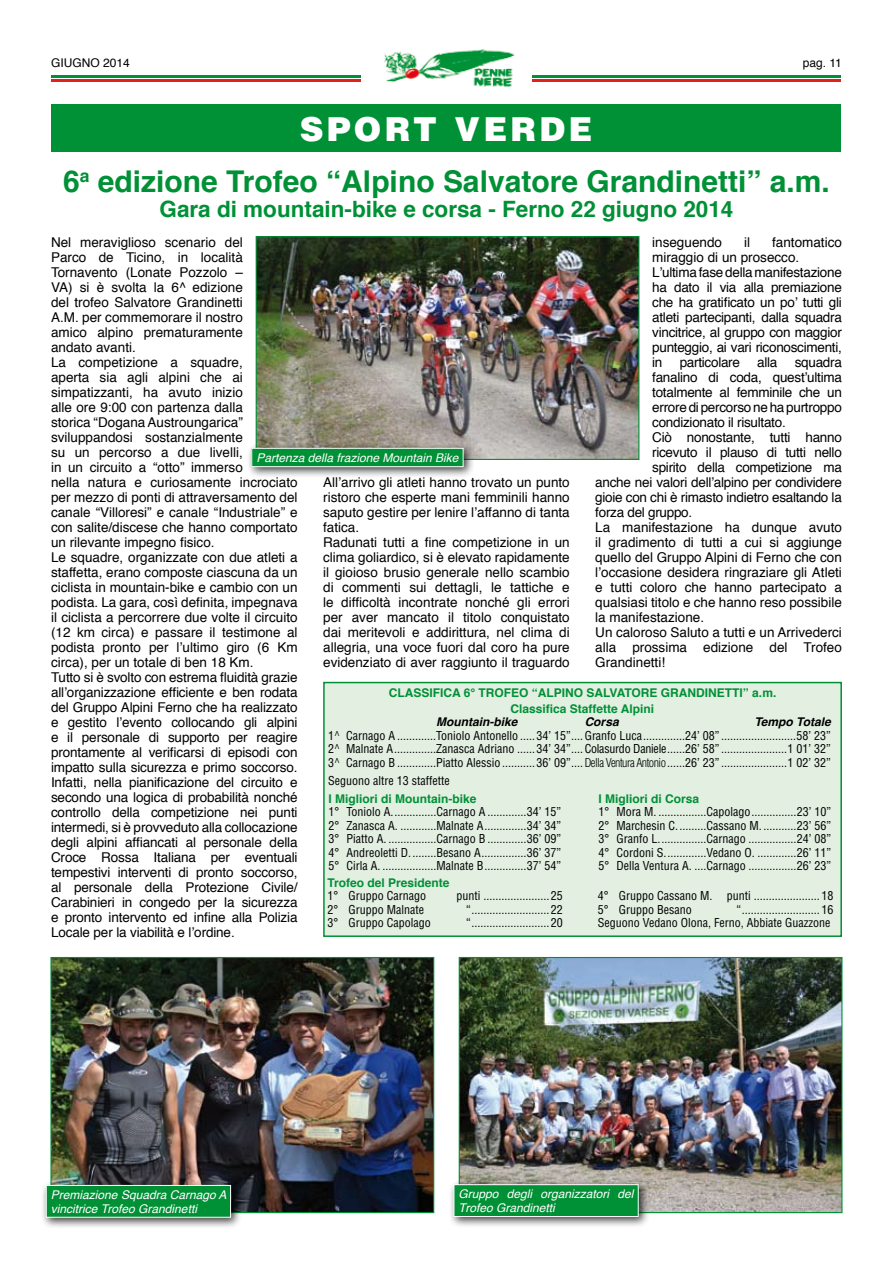
<style>
.page{position:relative;width:893px;height:1263px;background:#fff}
.page>*{position:absolute;margin:0;border:0;box-sizing:border-box;transform-origin:0 0}
.t1{font:900 33px "Helvetica";letter-spacing:.1em;color:#fff}
.t2{font:700 30px "Helvetica";color:#009036}
.t3{font:700 22.5px "Helvetica";color:#009036}
.t4{font:13.5px/15px "Helvetica";color:#000}
.t5{font:13.5px/15px "Helvetica";letter-spacing:-.02em;color:#000}
.t6{font:condensed 12px/13.5px "Helvetica";color:#000;text-align:justify}
.t7{font:700 12px/16.2px "Helvetica";color:#009036;text-align:center}
.t8{font:italic 12px/13.5px "Helvetica";color:#fff}
.t9{font:italic 700 12px "Helvetica";color:#000}
.t10{font:12px "Helvetica";color:#000}
.s1{font-weight:300}
</style>
<div class="page">
<hr style="left:531px;top:80px;width:310px;height:2px;background:#e1221c">
<hr style="left:531px;top:75px;width:310px;height:3px;background:#009134">
<hr style="left:51px;top:80px;width:310px;height:2px;background:#e1221c">
<hr style="left:51px;top:75px;width:310px;height:3px;background:#009134">
<img style="left:384px;top:49px;width:131px;height:38px">
<div style="left:51px;top:104px;width:790px;height:47px;background:#009036"></div>
<div style="left:324px;top:682px;width:517px;height:254px;background:#e2efe1"></div>
<div style="left:323px;top:682px;width:519px;height:255px;border:2px solid #009036"></div>
<img style="left:258px;top:238px;width:379px;height:220px">
<div style="left:256px;top:236px;width:383px;height:224px;border:1px solid #009036"></div>
<img style="left:52px;top:959px;width:380px;height:252px">
<div style="left:50px;top:957px;width:384px;height:256px;border:1px solid #009036"></div>
<img style="left:461px;top:959px;width:379px;height:252px">
<div style="left:459px;top:957px;width:383px;height:256px;border:1px solid #009036"></div>
<div style="left:246px;top:443px;width:228px;height:35px;background:#000;opacity:.75"></div>
<div style="left:252px;top:448px;width:211px;height:19px;background:#009036"></div>
<div style="left:251px;top:448px;width:212px;height:19px;border:1px solid #fff"></div>
<div style="left:40px;top:1180px;width:202px;height:49px;background:#000;opacity:.75"></div>
<div style="left:46px;top:1185px;width:185px;height:32px;background:#009036"></div>
<div style="left:46px;top:1185px;width:185px;height:32px;border:1px solid #fff"></div>
<div style="left:448px;top:1179px;width:201px;height:49px;background:#000;opacity:.75"></div>
<div style="left:454px;top:1185px;width:184px;height:31px;background:#009036"></div>
<div style="left:454px;top:1184px;width:185px;height:33px;border:1px solid #fff"></div>
<p class="t10" style="left:51px;top:53px;width:80px">GIUGNO 2014</p>
<p class="t10" style="left:803px;top:53px;width:41px">pag. 11</p>
<h1 class="t1" style="left:300px;top:108px;width:294px">SPORT VERDE</h1>
<h2 class="t2" style="left:63px;top:157px;width:768px">6<sup>a</sup> edizione Trofeo “Alpino Salvatore Grandinetti” a.m.</h2>
<h3 class="t3" style="left:160px;top:191px;width:575px">Gara di mountain-bike e corsa - Ferno 22 giugno 2014</h3>
<p class="t4" style="left:51px;top:235px;width:248px">Nel meraviglioso scenario del<br>Parco de Ticino, in località Tornavento (Lonate Pozzolo –<br>VA) si è svolta la 6^ edizione<br>del trofeo Salvatore Grandinetti<br>A.M. per commemorare il nostro<br>amico alpino prematuramente<br>andato avanti.<br>La competizione a squadre,<br>aperta sia agli alpini che ai simpatizzanti, ha avuto inizio<br>alle ore 9:00 con partenza dalla<br>storica “Dogana Austroungarica” sviluppandosi sostanzialmente<br>su un percorso a due livelli,<br>in un circuito a “otto” immerso<br>nella natura e curiosamente incrociato per mezzo di ponti di attraversamento del canale “Villoresi” e canale “Industriale” e con salite/discese che hanno comportato un rilevante impegno fisico.<br>Le squadre, organizzate con due atleti a staffetta, erano composte ciascuna da un ciclista in mountain-bike e cambio con un podista. La gara, così definita, impegnava il ciclista a percorrere due volte il circuito (12 km circa) e passare il testimone al podista pronto per l’ultimo giro (6 Km circa), per un totale di ben 18 Km.<br>Tutto si è svolto con estrema fluidità grazie all’organizzazione efficiente e ben rodata del Gruppo Alpini Ferno che ha realizzato e gestito l’evento collocando gli alpini e il personale di supporto per reagire prontamente al verificarsi di episodi con impatto sulla sicurezza e primo soccorso.<br>Infatti, nella pianificazione del circuito e secondo una logica di probabilità nonché controllo della competizione nei punti intermedi, si è provveduto alla collocazione degli alpini affiancati al personale della Croce Rossa Italiana per eventuali tempestivi interventi di pronto soccorso, al personale della Protezione Civile/ Carabinieri in congedo per la sicurezza e pronto intervento ed infine alla Polizia Locale per la viabilità e l’ordine.</p>
<p class="t5" style="left:652px;top:235px;width:191px;text-indent:120px">fantomatico miraggio di un prosecco.<br>L’ultima fase della manifestazione ha dato il via alla premiazione che ha gratificato un po’ tutti gli atleti partecipanti, dalla squadra vincitrice, al gruppo con maggior punteggio, ai vari riconoscimenti, in</p>
<p class="t4" style="left:652px;top:235px;width:71px">inseguendo</p>
<p class="t4" style="left:744px;top:235px;width:7px">il</p>
<p class="t5" style="left:680px;top:355px;width:62px">particolare</p>
<p class="t4" style="left:757px;top:355px;width:22px">alla</p>
<p class="t5" style="left:795px;top:355px;width:49px">squadra</p>
<p class="t5" style="left:652px;top:370px;width:191px">fanalino di coda, quest’ultima</p>
<p class="t5" style="left:652px;top:385px;width:191px">totalmente al femminile che un</p>
<p class="t5" style="left:652px;top:400px;width:191px">errore di percorso ne ha purtroppo</p>
<p class="t5" style="left:652px;top:415px;width:135px">condizionato il risultato.</p>
<p class="t5" style="left:652px;top:430px;width:191px">Ciò nonostante, tutti hanno</p>
<p class="t5" style="left:652px;top:445px;width:191px">ricevuto il plauso di tutti nello</p>
<p class="t5" style="left:652px;top:460px;width:191px">spirito della competizione ma</p>
<p class="t5" style="left:595px;top:475px;width:248px">anche nei valori dell’alpino per condividere</p>
<p class="t5" style="left:595px;top:490px;width:248px">gioie con chi è rimasto indietro esaltando la</p>
<p class="t5" style="left:595px;top:505px;width:98px">forza del gruppo.</p>
<p class="t4" style="left:595px;top:520px;width:248px">La manifestazione ha dunque avuto</p>
<p class="t4" style="left:595px;top:535px;width:248px">il gradimento di tutti a cui si aggiunge</p>
<p class="t4" style="left:595px;top:550px;width:248px">quello del Gruppo Alpini di Ferno che con</p>
<p class="t4" style="left:595px;top:565px;width:248px">l’occasione desidera ringraziare gli Atleti</p>
<p class="t4" style="left:595px;top:580px;width:248px">e tutti coloro che hanno partecipato a</p>
<p class="t4" style="left:595px;top:595px;width:248px">qualsiasi titolo e che hanno reso possibile</p>
<p class="t4" style="left:595px;top:610px;width:110px">la manifestazione.</p>
<p class="t4" style="left:595px;top:625px;width:248px">Un caloroso Saluto a tutti e un Arrivederci</p>
<p class="t4" style="left:595px;top:640px;width:248px">alla prossima edizione del Trofeo</p>
<p class="t4" style="left:595px;top:655px;width:71px">Grandinetti!</p>
<p class="t7" style="left:389px;top:684px;width:389px">CLASSIFICA 6° TROFEO “ALPINO SALVATORE GRANDINETTI” a.m.<br>Classifica Staffette Alpini</p>
<p class="t9" style="left:436px;top:712px;width:83px">Mountain-bike</p>
<p class="t9" style="left:585px;top:712px;width:36px">Corsa</p>
<p class="t9" style="left:754px;top:712px;width:78px">Tempo Totale</p>
<p class="t6" style="left:328px;top:728px;width:504px">1^ Carnago A .............Toniolo Antonello .....34’ 15”....Granfo Luca..............24’ 08”.........................58’ 23” 2^ Malnate A..............Zanasca Adriano ......34’ 34”....Colasurdo Daniele......26’ 58”......................1 01’ 32” 3^ Carnago B .............Piatto Alessio ...........36’ 09”....<span class="s1">Della Ventura Antonio</span>......26’ 23”......................1 02’ 32”</p>
<p class="t6" style="left:328px;top:773px;width:123px">Seguono altre 13 staffette</p>
<p class="t7" style="left:328px;top:791px;width:150px">I Migliori di Mountain-bike</p>
<p class="t6" style="left:328px;top:805px;width:234px">1° Toniolo A...............Carnago A .............34’ 15” 2° Zanasca A. ............Malnate A..............34’ 34” 3° Piatto A. ................Carnago B .............36’ 09” 4° Andreoletti D.........Besano A...............36’ 37” 5° Cirla A. ..................Malnate B..............37’ 54”</p>
<p class="t8" style="left:256px;top:451px;width:204px">Partenza della frazione Mountain Bike</p>
<p class="t4" style="left:323px;top:475px;width:248px">All’arrivo gli atleti hanno trovato un punto ristoro che esperte mani femminili hanno saputo gestire per lenire l’affanno di tanta fatica.<br>Radunati tutti a fine competizione in un clima goliardico, si è elevato rapidamente il gioioso brusio generale nello scambio di commenti sui dettagli, le tattiche e le difficoltà incontrate nonché gli errori per aver mancato il titolo conquistato dai meritevoli e addirittura, nel clima di allegria, una voce fuori dal coro ha pure evidenziato di aver raggiunto il traguardo</p>
<p class="t7" style="left:598px;top:791px;width:102px">I Migliori di Corsa</p>
<p class="t6" style="left:598px;top:805px;width:234px">1° Mora M. ................Capolago...............23’ 10” 2° Marchesin C..........Cassano M. ...........23’ 56” 3° Granfo L................Carnago ................24’ 08” 4° Cordoni S..............Vedano O. .............26’ 11” 5° Della Ventura A. ....Carnago ................26’ 23”</p>
<p class="t7" style="left:327px;top:875px;width:124px">Trofeo del Presidente</p>
<p class="t6" style="left:327px;top:889px;width:100px">1° Gruppo Carnago</p>
<p class="t6" style="left:456px;top:889px;width:108px">punti ......................25</p>
<p class="t6" style="left:327px;top:902px;width:98px">2° Gruppo Malnate</p>
<p class="t6" style="left:466px;top:902px;width:98px">“..........................22</p>
<p class="t6" style="left:327px;top:916px;width:105px">3° Gruppo Capolago</p>
<p class="t6" style="left:466px;top:916px;width:98px">“..........................20</p>
<p class="t6" style="left:598px;top:889px;width:237px">4° Gruppo Cassano M. punti ......................18<br>5° Gruppo Besano</p>
<p class="t6" style="left:598px;top:903px;width:237px;text-align:right">“..........................16<br>Seguono Vedano Olona, Ferno, Abbiate Guazzone</p>
<p class="t8" style="left:51px;top:1188px;width:177px">Premiazione Squadra Carnago A vincitrice Trofeo Grandinetti</p>
<p class="t8" style="left:459px;top:1188px;width:176px">Gruppo degli organizzatori del<br>Trofeo Grandinetti</p>
</div>
